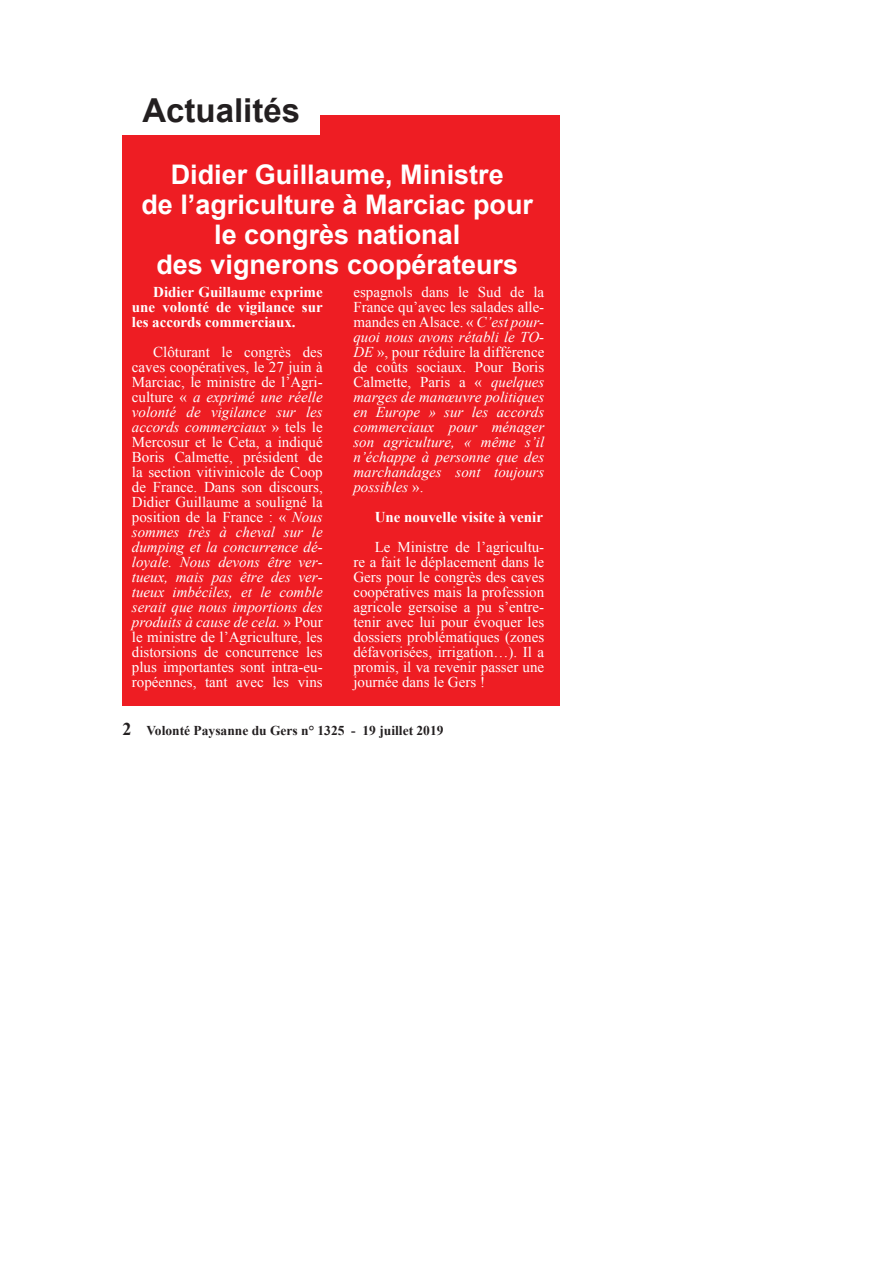
<style>
.page{position:relative;width:893px;height:1263px;background:#fff}
.page>*{position:absolute;margin:0;border:0;box-sizing:border-box;transform-origin:0 0}
.t1{font:700 33px "Arial";color:#231f20}
.t2{font:700 27px/30px "Arial";color:#fff;text-align:center}
.t3{font:15px/15px "Times New Roman";color:#fff;text-align:justify}
.t4{font:italic 15px/15px "Times New Roman";color:#fff;text-align:justify}
.t5{font:700 15px/15px "Times New Roman";color:#fff;text-align:justify}
.t6{font:700 13.5px "Times New Roman";color:#231f20}
.s1{font-style:italic}
.s2{font-style:normal}
.s3{font-size:18px}
</style>
<div class="page">
<div style="left:122px;top:115px;width:438px;height:591px;background:#ee1d23"></div>
<div style="left:122px;top:98px;width:198px;height:37px;background:#fff"></div>
<h1 class="t1" style="left:142px;top:88px;width:159px">Actualités</h1>
<h2 class="t2" style="left:141px;top:160px;width:393px">Didier Guillaume, Ministre<br>de l’agriculture à Marciac pour le congrès national<br>des vignerons coopérateurs</h2>
<p class="t5" style="left:132px;top:284px;width:192px;text-indent:21px">Didier Guillaume exprime une volonté de vigilance sur les accords commerciaux.</p>
<p class="t3" style="left:132px;top:344px;width:192px;text-indent:21px">Clôturant le congrès des caves coopératives, le 27 juin à Marciac, le ministre de l’Agri&shy;culture « <span class="s1">a exprimé une réelle volonté de vigilance sur les accords commerciaux</span> » tels le Mercosur et le Ceta, a indiqué Boris Calmette, président de la section vitivinicole de Coop de France. Dans son discours, Didier Guillaume a souligné la position de la France : « <span class="s1">Nous sommes très à cheval sur le dumping et la concurrence dé&shy;loyale. Nous devons être ver&shy;tueux, mais pas être des ver&shy;tueux imbéciles, et le comble serait que nous importions des produits à cause de cela.</span> » Pour le ministre de l’Agriculture, les distorsions de concurrence les plus importantes sont intra-eu&shy;ropéennes, tant avec les vins</p>
<p class="t4" style="left:353px;top:284px;width:192px"><span class="s2">espagnols dans le Sud de la France qu’avec les salades alle&shy;mandes en Alsace. «</span> C’est pour&shy;quoi nous avons rétabli le TO-DE <span class="s2">», pour réduire la différence de coûts sociaux. Pour Boris Calmette, Paris a «</span> quelques marges de manœuvre politiques en Europe » sur les accords commerciaux pour ménager son agriculture, « même s’il n’échappe à personne que des marchandages sont toujours possibles <span class="s2">».</span></p>
<p class="t5" style="left:375px;top:509px;width:170px">Une nouvelle visite à venir</p>
<p class="t3" style="left:353px;top:539px;width:192px;text-indent:21px">Le Ministre de l’agricultu&shy;re a fait le déplacement dans le Gers pour le congrès des caves coopératives mais la profession agricole gersoise a pu s’entre&shy;tenir avec lui pour évoquer les dossiers problématiques (zones défavorisées, irrigation…). Il a promis, il va revenir passer une journée dans le Gers !</p>
<p class="t6" style="left:122px;top:722px;width:323px"><span class="s3">2</span> Volonté Paysanne du Gers n° 1325 - 19 juillet 2019</p>
</div>
